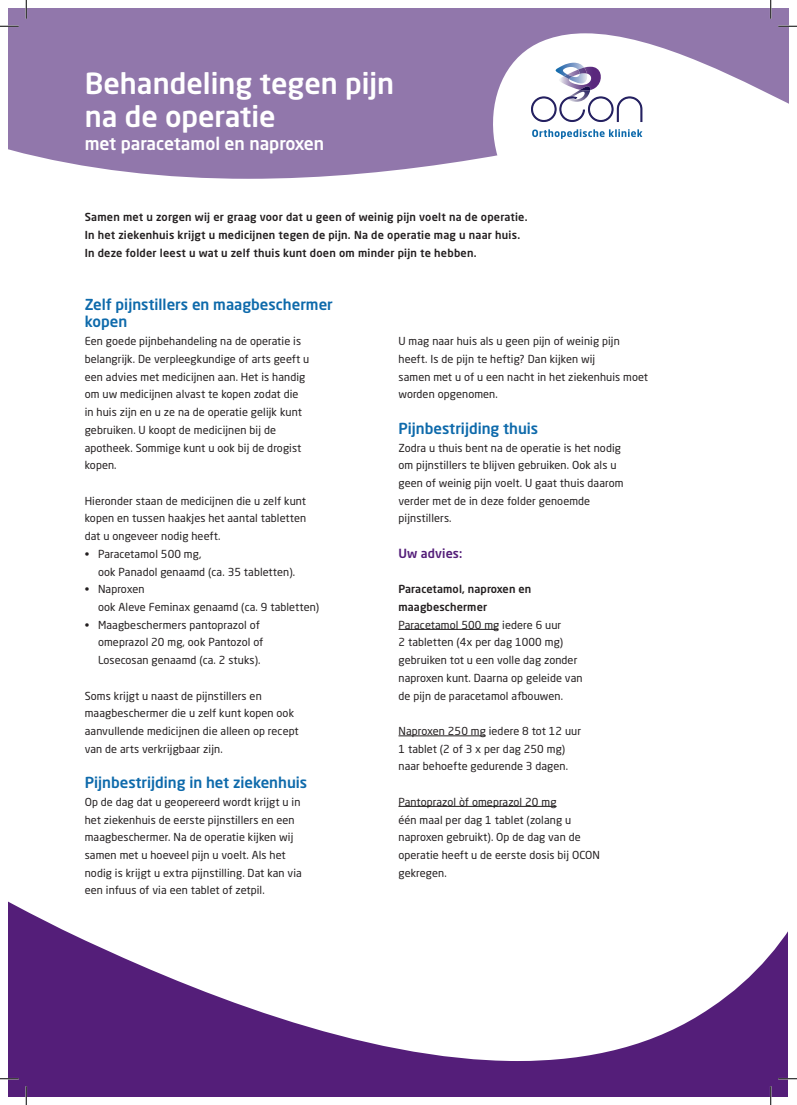
<style>
.page{position:relative;width:797px;height:1105px;background:#fff}
.page>*{position:absolute;margin:0;border:0;box-sizing:border-box;transform-origin:0 0}
.t1{font:500 28.75px "Neo Sans Std";color:#fff}
.t2{font:500 17.5px "Neo Sans Std";color:#fff}
.PLATTE_TEKST{font:500 15px "Neo Sans Std";color:#0e6aab}
.PLATTE_TEKST-2{font:500 12.5px "Neo Sans Std";letter-spacing:.01em;color:#541e79}
.PLATTE_TEKST-3{font:11px/17.8px "Neo Sans Std";letter-spacing:.01em;color:#231f20}
.PLATTE_TEKST-4{font:500 11px "Neo Sans Std";letter-spacing:.02em;color:#231f20}
</style>
<div class="page">
<div style="left:9px;top:9px;width:779px;height:170px;background:#9177ab"></div>
<svg style="left:474px;top:33px;width:314px;height:146px"></svg>
<svg style="left:531px;top:63px;width:111px;height:59px"></svg>
<svg style="left:532px;top:129px;width:110px;height:10px"></svg>
<div style="left:9px;top:764px;width:779px;height:332px;background:#541e79"></div>
<svg style="left:9px;top:628px;width:779px;height:433px;fill:#fff"></svg>
<hr style="left:398px;top:629px;width:100px;height:1px;background:#231f20">
<hr style="left:398px;top:736px;width:87px;height:1px;background:#231f20">
<hr style="left:398px;top:806px;width:158px;height:1px;background:#231f20">
<svg style="left:0;top:25px;width:19px;height:2px"></svg>
<svg style="left:778px;top:25px;width:19px;height:2px"></svg>
<svg style="left:0;top:1078px;width:19px;height:1px"></svg>
<svg style="left:778px;top:1078px;width:19px;height:1px"></svg>
<svg style="left:25px;top:0;width:2px;height:19px"></svg>
<svg style="left:25px;top:1086px;width:2px;height:19px"></svg>
<svg style="left:770px;top:0;width:1px;height:19px"></svg>
<svg style="left:770px;top:1086px;width:1px;height:19px"></svg>
<p class="t1" style="left:85px;top:65px;width:311px">Behandeling tegen pijn</p>
<p class="t1" style="left:85px;top:98px;width:192px">na de operatie</p>
<p class="t2" style="left:85px;top:133px;width:241px">met paracetamol en naproxen</p>
<p class="PLATTE_TEKST-4" style="left:85px;top:210px;width:444px">Samen met u zorgen wij er graag voor dat u geen of weinig pijn voelt na de operatie.</p>
<p class="PLATTE_TEKST-4" style="left:85px;top:228px;width:437px">In het ziekenhuis krijgt u medicijnen tegen de pijn. Na de operatie mag u naar huis.</p>
<p class="PLATTE_TEKST-4" style="left:85px;top:246px;width:393px">In deze folder leest u wat u zelf thuis kunt doen om minder pijn te hebben.</p>
<p class="PLATTE_TEKST" style="left:85px;top:295px;width:250px">Zelf pijnstillers en maagbeschermer</p>
<p class="PLATTE_TEKST" style="left:85px;top:312px;width:44px">kopen</p>
<p class="PLATTE_TEKST-3" style="left:85px;top:332px;width:218px">Een goede pijnbehandeling na de operatie is</p>
<p class="PLATTE_TEKST-3" style="left:85px;top:350px;width:226px">belangrijk. De verpleegkundige of arts geeft u</p>
<p class="PLATTE_TEKST-3" style="left:85px;top:368px;width:222px">een advies met medicijnen aan. Het is handig</p>
<p class="PLATTE_TEKST-3" style="left:85px;top:385px;width:215px">om uw medicijnen alvast te kopen zodat die</p>
<p class="PLATTE_TEKST-3" style="left:85px;top:403px;width:219px">in huis zijn en u ze na de operatie gelijk kunt</p>
<p class="PLATTE_TEKST-3" style="left:85px;top:421px;width:193px">gebruiken. U koopt de medicijnen bij de</p>
<p class="PLATTE_TEKST-3" style="left:85px;top:438px;width:218px">apotheek. Sommige kunt u ook bij de drogist</p>
<p class="PLATTE_TEKST-3" style="left:85px;top:456px;width:33px">kopen.</p>
<p class="PLATTE_TEKST-3" style="left:85px;top:492px;width:223px">Hieronder staan de medicijnen die u zelf kunt</p>
<p class="PLATTE_TEKST-3" style="left:85px;top:509px;width:223px">kopen en tussen haakjes het aantal tabletten</p>
<p class="PLATTE_TEKST-3" style="left:85px;top:527px;width:137px">dat u ongeveer nodig heeft.</p>
<p class="PLATTE_TEKST-3" style="left:85px;top:545px;width:118px">• Paracetamol 500 mg,</p>
<p class="PLATTE_TEKST-3" style="left:98px;top:562px;width:199px">ook Panadol genaamd (ca. 35 tabletten).</p>
<p class="PLATTE_TEKST-3" style="left:85px;top:580px;width:61px">• Naproxen</p>
<p class="PLATTE_TEKST-3" style="left:98px;top:598px;width:223px">ook Aleve Feminax genaamd (ca. 9 tabletten)</p>
<p class="PLATTE_TEKST-3" style="left:85px;top:616px;width:176px">• Maagbeschermers pantoprazol of</p>
<p class="PLATTE_TEKST-3" style="left:98px;top:633px;width:167px">omeprazol 20 mg, ook Pantozol of<br>Losecosan genaamd (ca. 2 stuks).</p>
<p class="PLATTE_TEKST-3" style="left:85px;top:686px;width:178px">Soms krijgt u naast de pijnstillers en</p>
<p class="PLATTE_TEKST-3" style="left:85px;top:704px;width:211px">maagbeschermer die u zelf kunt kopen ook</p>
<p class="PLATTE_TEKST-3" style="left:85px;top:722px;width:215px">aanvullende medicijnen die alleen op recept</p>
<p class="PLATTE_TEKST-3" style="left:85px;top:740px;width:139px">van de arts verkrijgbaar zijn.</p>
<p class="PLATTE_TEKST" style="left:85px;top:773px;width:224px">Pijnbestrijding in het ziekenhuis</p>
<p class="PLATTE_TEKST-3" style="left:85px;top:793px;width:217px">Op de dag dat u geopereerd wordt krijgt u in</p>
<p class="PLATTE_TEKST-3" style="left:85px;top:810px;width:211px">het ziekenhuis de eerste pijnstillers en een</p>
<p class="PLATTE_TEKST-3" style="left:85px;top:828px;width:210px">maagbeschermer. Na de operatie kijken wij</p>
<p class="PLATTE_TEKST-3" style="left:85px;top:846px;width:202px">samen met u hoeveel pijn u voelt. Als het</p>
<p class="PLATTE_TEKST-3" style="left:85px;top:864px;width:219px">nodig is krijgt u extra pijnstilling. Dat kan via</p>
<p class="PLATTE_TEKST-3" style="left:85px;top:881px;width:181px">een infuus of via een tablet of zetpil.</p>
<p class="PLATTE_TEKST-3" style="left:398px;top:332px;width:223px">U mag naar huis als u geen pijn of weinig pijn</p>
<p class="PLATTE_TEKST-3" style="left:398px;top:350px;width:198px">heeft. Is de pijn te heftig? Dan kijken wij</p>
<p class="PLATTE_TEKST-3" style="left:398px;top:368px;width:251px">samen met u of u een nacht in het ziekenhuis moet</p>
<p class="PLATTE_TEKST-3" style="left:398px;top:385px;width:101px">worden opgenomen.</p>
<p class="PLATTE_TEKST" style="left:398px;top:419px;width:141px">Pijnbestrijding thuis</p>
<p class="PLATTE_TEKST-3" style="left:398px;top:438px;width:224px">Zodra u thuis bent na de operatie is het nodig</p>
<p class="PLATTE_TEKST-3" style="left:398px;top:456px;width:219px">om pijnstillers te blijven gebruiken. Ook als u</p>
<p class="PLATTE_TEKST-3" style="left:398px;top:474px;width:226px">geen of weinig pijn voelt. U gaat thuis daarom</p>
<p class="PLATTE_TEKST-3" style="left:398px;top:492px;width:193px">verder met de in deze folder genoemde</p>
<p class="PLATTE_TEKST-3" style="left:398px;top:509px;width:55px">pijnstillers.</p>
<p class="PLATTE_TEKST-2" style="left:398px;top:545px;width:65px">Uw advies:</p>
<p class="PLATTE_TEKST-4" style="left:398px;top:582px;width:134px">Paracetamol, naproxen en</p>
<p class="PLATTE_TEKST-4" style="left:398px;top:600px;width:90px">maagbeschermer</p>
<p class="PLATTE_TEKST-3" style="left:398px;top:616px;width:164px">Paracetamol 500 mg iedere 6 uur</p>
<p class="PLATTE_TEKST-3" style="left:398px;top:633px;width:166px">2 tabletten (4x per dag 1000 mg)</p>
<p class="PLATTE_TEKST-3" style="left:398px;top:651px;width:180px">gebruiken tot u een volle dag zonder</p>
<p class="PLATTE_TEKST-3" style="left:398px;top:669px;width:185px">naproxen kunt. Daarna op geleide van</p>
<p class="PLATTE_TEKST-3" style="left:398px;top:686px;width:166px">de pijn de paracetamol afbouwen.</p>
<p class="PLATTE_TEKST-3" style="left:398px;top:722px;width:184px">Naproxen 250 mg iedere 8 tot 12 uur</p>
<p class="PLATTE_TEKST-3" style="left:398px;top:740px;width:168px">1 tablet (2 of 3 x per dag 250 mg)</p>
<p class="PLATTE_TEKST-3" style="left:398px;top:757px;width:171px">naar behoefte gedurende 3 dagen.</p>
<p class="PLATTE_TEKST-3" style="left:398px;top:793px;width:159px">Pantoprazol òf omeprazol 20 mg</p>
<p class="PLATTE_TEKST-3" style="left:398px;top:810px;width:174px">één maal per dag 1 tablet (zolang u</p>
<p class="PLATTE_TEKST-3" style="left:398px;top:828px;width:184px">naproxen gebruikt). Op de dag van de</p>
<p class="PLATTE_TEKST-3" style="left:398px;top:846px;width:203px">operatie heeft u de eerste dosis bij OCON</p>
<p class="PLATTE_TEKST-3" style="left:398px;top:864px;width:50px">gekregen.</p>
</div>
